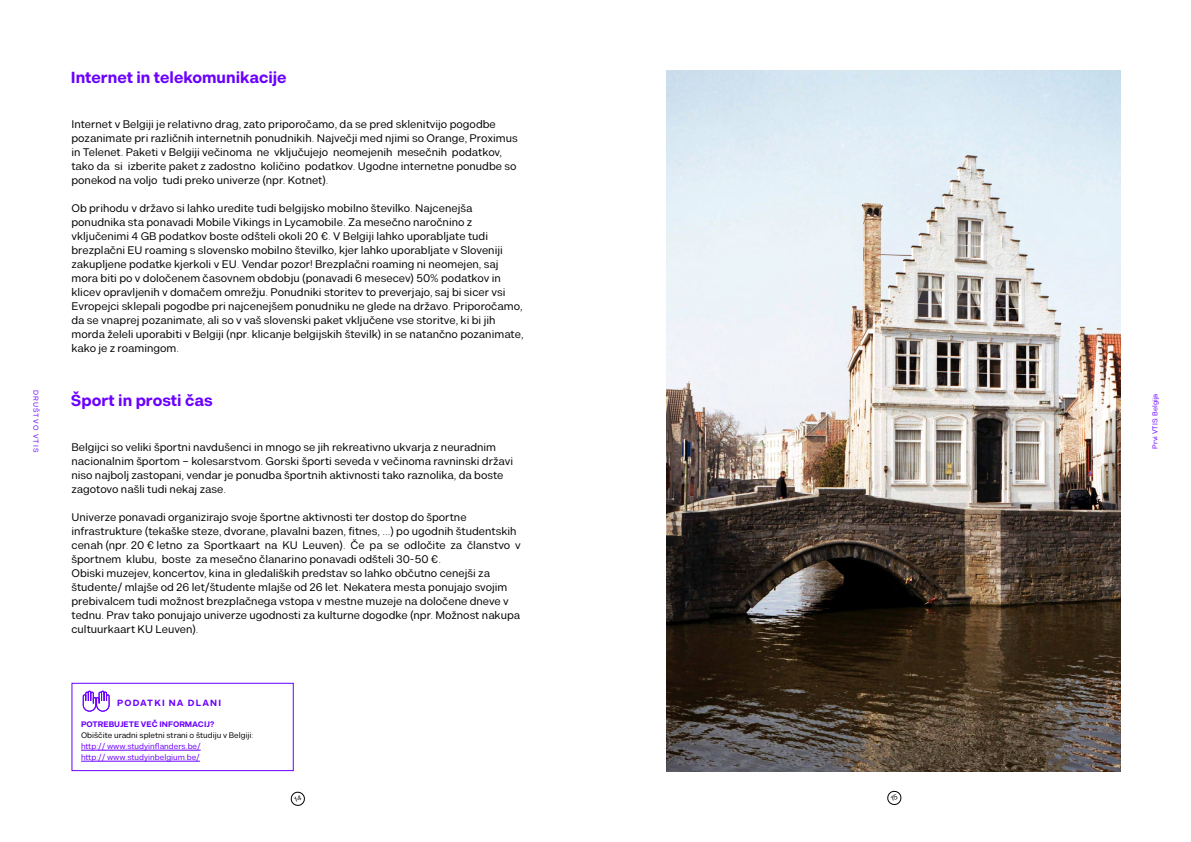
<style>
.page{position:relative;width:1191px;height:842px;background:#fff}
.page>*{position:absolute;margin:0;border:0;box-sizing:border-box;transform-origin:0 0}
.t1{font:700 16px "Kiwari";color:#6b00ff}
.t2{font:11px/14px "Kiwari";color:#000}
.t3{font:700 9px "Kiwari";letter-spacing:.125em;color:#6b00ff}
.t4{font:8px/11px "Kiwari";color:#6b00ff}
.t5{font:8px "Kiwari";color:#000}
.t6{font:700 8px "Kiwari";color:#6b00ff}
.t7{font:7px "Kiwari";color:#6b00ff}
.t8{font:7px "Kiwari";letter-spacing:.15em;color:#6a06ff}
</style>
<div class="page">
<img style="left:666px;top:71px;width:454px;height:700px">
<div style="left:71px;top:683px;width:223px;height:88px;border:1px solid #6b00ff"></div>
<hr style="left:81px;top:750px;width:120px;height:1px;background:#6b00ff">
<hr style="left:81px;top:761px;width:119px;height:1px;background:#6b00ff">
<svg style="left:82px;top:690px;width:28px;height:22px"></svg>
<svg style="left:290px;top:791px;width:15px;height:15px"></svg>
<svg style="left:887px;top:790px;width:14px;height:15px"></svg>
<h1 class="t1" style="left:71px;top:68px;width:217px">Internet in telekomunikacije</h1>
<p class="t2" style="left:71px;top:117px;width:448px">Internet v Belgiji je relativno drag, zato priporočamo, da se pred sklenitvijo pogodbe pozanimate pri različnih internetnih ponudnikih. Največji med njimi so Orange, Proximus in Telenet. Paketi v Belgiji večinoma ne vključujejo neomejenih mesečnih podatkov, tako da si izberite paket z zadostno količino podatkov. Ugodne internetne ponudbe so ponekod na voljo tudi preko univerze (npr. Kotnet).</p>
<p class="t2" style="left:71px;top:201px;width:453px">Ob prihodu v državo si lahko uredite tudi belgijsko mobilno številko. Najcenejša ponudnika sta ponavadi Mobile Vikings in Lycamobile. Za mesečno naročnino z vključenimi 4 GB podatkov boste odšteli okoli 20 €. V Belgiji lahko uporabljate tudi brezplačni EU roaming s slovensko mobilno številko, kjer lahko uporabljate v Sloveniji zakupljene podatke kjerkoli v EU. Vendar pozor! Brezplačni roaming ni neomejen, saj mora biti po v določenem časovnem obdobju (ponavadi 6 mesecev) 50% podatkov in klicev opravljenih v domačem omrežju. Ponudniki storitev to preverjajo, saj bi sicer vsi Evropejci sklepali pogodbe pri najcenejšem ponudniku ne glede na državo. Priporočamo, da se vnaprej pozanimate, ali so v vaš slovenski paket vključene vse storitve, ki bi jih morda želeli uporabiti v Belgiji (npr. klicanje belgijskih številk) in se natančno pozanimate, kako je z roamingom.</p>
<p class="t8" style="left:40px;top:390px;width:64px;rotate:90deg">DRUŠTVO VTIS</p>
<p class="t7" style="left:1151px;top:448px;width:57px;rotate:-90deg">Prvi VTIS: Belgija</p>
<h1 class="t1" style="left:71px;top:391px;width:143px">Šport in prosti čas</h1>
<p class="t2" style="left:71px;top:440px;width:443px">Belgijci so veliki športni navdušenci in mnogo se jih rekreativno ukvarja z neuradnim nacionalnim športom – kolesarstvom. Gorski športi seveda v večinoma ravninski državi niso najbolj zastopani, vendar je ponudba športnih aktivnosti tako raznolika, da boste zagotovo našli tudi nekaj zase.</p>
<p class="t2" style="left:71px;top:510px;width:451px">Univerze ponavadi organizirajo svoje športne aktivnosti ter dostop do športne infrastrukture (tekaške steze, dvorane, plavalni bazen, fitnes, …) po ugodnih študentskih cenah (npr. 20 € letno za Sportkaart na KU Leuven). Če pa se odločite za članstvo v športnem klubu, boste za mesečno članarino ponavadi odšteli 30-50 €.<br>Obiski muzejev, koncertov, kina in gledaliških predstav so lahko občutno cenejši za študente/ mlajše od 26 let/študente mlajše od 26 let. Nekatera mesta ponujajo svojim prebivalcem tudi možnost brezplačnega vstopa v mestne muzeje na določene dneve v tednu. Prav tako ponujajo univerze ugodnosti za kulturne dogodke (npr. Možnost nakupa cultuurkaart KU Leuven).</p>
<p class="t3" style="left:117px;top:697px;width:105px">PODATKI NA DLANI</p>
<p class="t6" style="left:81px;top:719px;width:135px">POTREBUJETE VEČ INFORMACIJ?</p>
<p class="t5" style="left:81px;top:731px;width:174px">Obiščite uradni spletni strani o študiju v Belgiji:</p>
<p class="t4" style="left:81px;top:741px;width:121px">http:// www.studyinflanders.be/ http:// www.studyinbelgium.be/</p>
</div>
